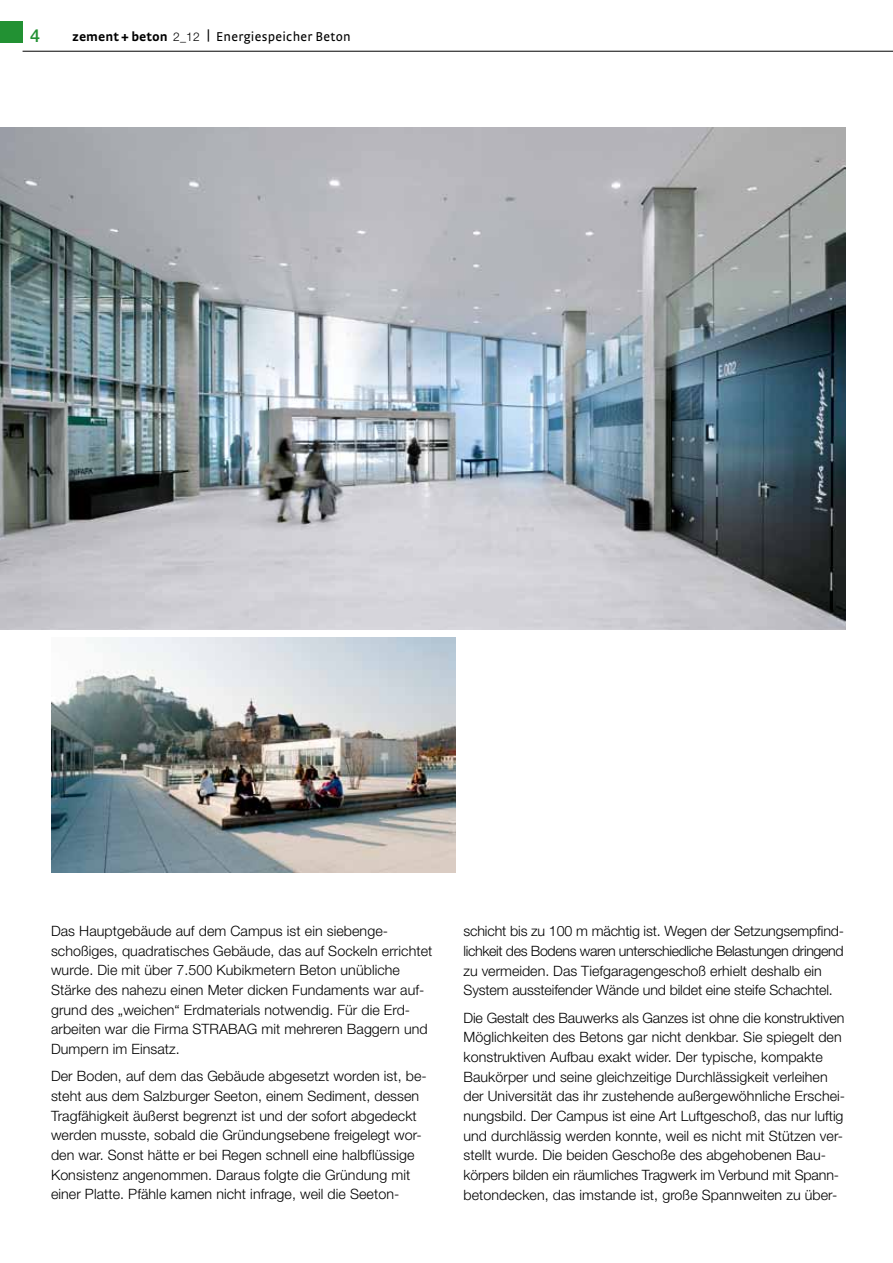
<style>
.page{position:relative;width:893px;height:1263px;background:#fff}
.page>*{position:absolute;margin:0;border:0;box-sizing:border-box;transform-origin:0 0}
.t1{font:500 18px "Helvetica Neue LT";color:#229133}
.t2{font:300 14.25px/19.6px "Helvetica Neue LT";letter-spacing:.005em;color:#000}
.t3{font:13.5px "Strada";letter-spacing:.02em;color:#000}
.s1{font-weight:700}
.s2{font-family:"Helvetica Neue LT";font-weight:300;font-size:12px}
</style>
<div class="page">
<div style="left:0;top:21px;width:23px;height:22px;background:#229133"></div>
<hr style="left:23px;top:51px;width:870px;height:1px;background:#000">
<img style="left:0;top:128px;width:846px;height:501px">
<img style="left:51px;top:637px;width:404px;height:235px">
<p class="t1" style="left:30px;top:25px;width:12px">4</p>
<p class="t3" style="left:72px;top:29px;width:280px"><span class="s1">zement + beton</span> <span class="s2">2_12</span> | Energiespeicher Beton</p>
<p class="t2" style="left:51px;top:921px;width:383px">Das Hauptgebäude auf dem Campus ist ein siebenge&shy;schoßiges, quadratisches Gebäude, das auf Sockeln errichtet wurde. Die mit über 7.500 Kubikmetern Beton unübliche Stärke des nahezu einen Meter dicken Fundaments war auf&shy;grund des „weichen“ Erdmaterials notwendig. Für die Erd&shy;arbeiten war die Firma STRABAG mit mehreren Baggern und Dumpern im Einsatz.</p>
<p class="t2" style="left:51px;top:1066px;width:377px">Der Boden, auf dem das Gebäude abgesetzt worden ist, be&shy;steht aus dem Salzburger Seeton, einem Sediment, dessen Tragfähigkeit äußerst begrenzt ist und der sofort abgedeckt werden musste, sobald die Gründungsebene freigelegt wor&shy;den war. Sonst hätte er bei Regen schnell eine halbflüssige Konsistenz angenommen. Daraus folgte die Gründung mit einer Platte. Pfähle kamen nicht infrage, weil die Seeton-</p>
<p class="t2" style="left:463px;top:921px;width:382px">schicht bis zu 100 m mächtig ist. Wegen der Setzungsempfind&shy;lichkeit des Bodens waren unterschiedliche Belastungen dringend zu vermeiden. Das Tiefgaragengeschoß erhielt deshalb ein System aussteifender Wände und bildet eine steife Schachtel.</p>
<p class="t2" style="left:463px;top:1007px;width:383px">Die Gestalt des Bauwerks als Ganzes ist ohne die konstruktiven Möglichkeiten des Betons gar nicht denkbar. Sie spiegelt den konstruktiven Aufbau exakt wider. Der typische, kompakte Baukörper und seine gleichzeitige Durchlässigkeit verleihen der Universität das ihr zustehende außergewöhnliche Erschei&shy;nungsbild. Der Campus ist eine Art Luftgeschoß, das nur luftig und durchlässig werden konnte, weil es nicht mit Stützen ver&shy;stellt wurde. Die beiden Geschoße des abgehobenen Bau&shy;körpers bilden ein räumliches Tragwerk im Verbund mit Spann&shy;betondecken, das imstande ist, große Spannweiten zu über-</p>
</div>
